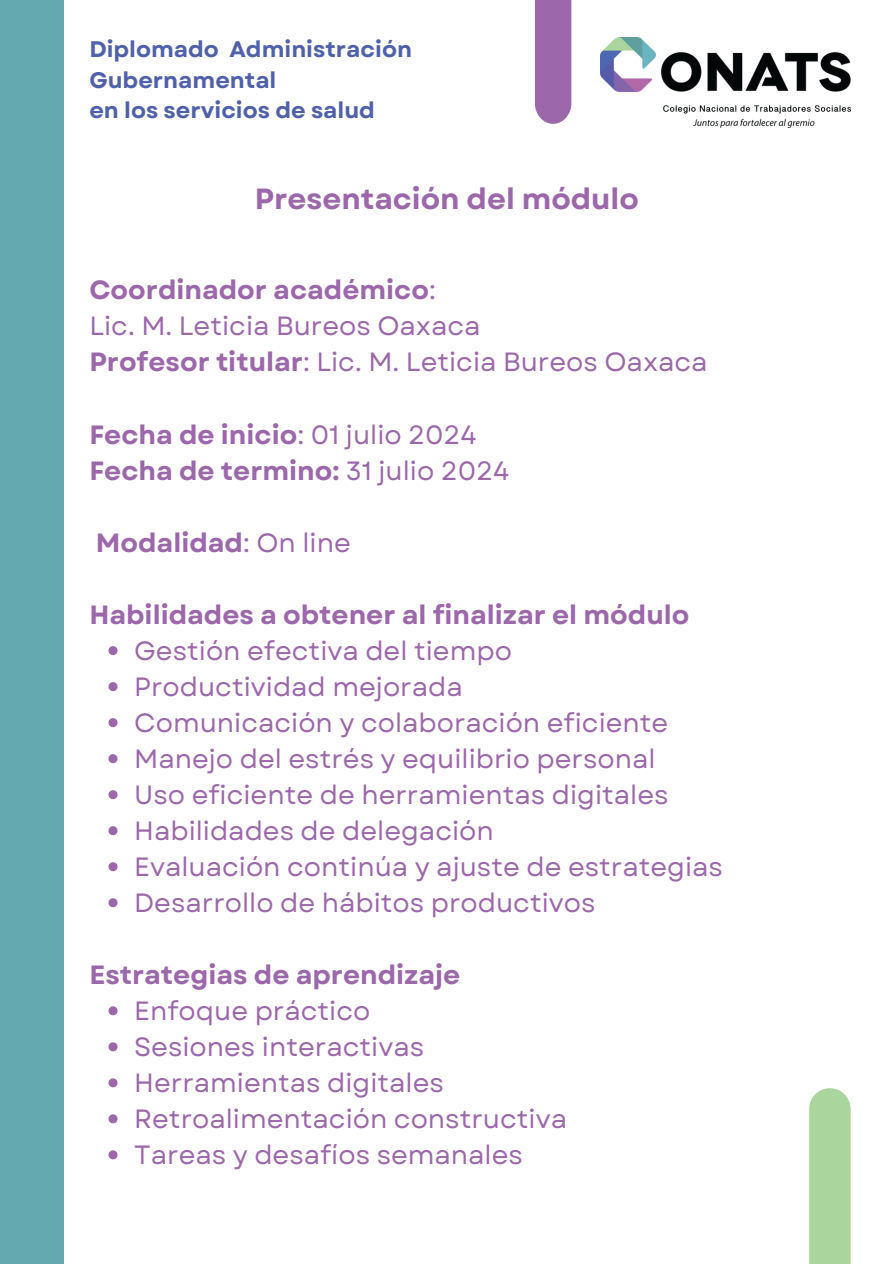
<style>
.page{position:relative;width:894px;height:1264px;background:#fff}
.page>*{position:absolute;margin:0;border:0;box-sizing:border-box;transform-origin:0 0}
.t1{font:700 29.1px "Garet";color:#9c67ab}
.t2{font:26.4px/36px "Garet";color:#9c67ab}
.t3{font:700 26.4px/36px "Garet";color:#9c67ab}
.t4{font:700 22.5px/30.3px "Garet";color:#5061ac}
.s1{font-weight:700}
.s2{font-weight:400}
</style>
<div class="page">
<div style="left:0;top:0;width:64px;height:1263px;background:#64a9af"></div>
<div style="left:534px;top:0;width:37px;height:124px;background:#9c67ab"></div>
<div style="left:808px;top:1088px;width:42px;height:175px;background:#aad69e"></div>
<img style="left:600px;top:37px;width:249px;height:91px">
<svg style="left:108px;top:646px;width:9px;height:9px"></svg>
<svg style="left:108px;top:682px;width:9px;height:9px"></svg>
<svg style="left:108px;top:718px;width:9px;height:9px"></svg>
<svg style="left:108px;top:754px;width:9px;height:9px"></svg>
<svg style="left:108px;top:790px;width:9px;height:9px"></svg>
<svg style="left:108px;top:826px;width:9px;height:9px"></svg>
<svg style="left:108px;top:862px;width:9px;height:9px"></svg>
<svg style="left:108px;top:898px;width:9px;height:9px"></svg>
<svg style="left:108px;top:1006px;width:9px;height:9px"></svg>
<svg style="left:108px;top:1042px;width:9px;height:9px"></svg>
<svg style="left:108px;top:1078px;width:9px;height:9px"></svg>
<svg style="left:108px;top:1114px;width:9px;height:9px"></svg>
<svg style="left:108px;top:1150px;width:9px;height:9px"></svg>
<p class="t4" style="left:89px;top:35px;width:324px">Diplomado Administración<br>Gubernamental</p>
<p class="t4" style="left:89px;top:95px;width:287px">en los servicios de salud</p>
<p class="t1" style="left:254px;top:177px;width:385px">Presentación del módulo</p>
<p class="t2" style="left:89px;top:272px;width:619px"><span class="s1">Coordinador académico</span>:<br>Lic. M. Leticia Bureos Oaxaca<br><span class="s1">Profesor titular</span>: Lic. M. Leticia Bureos Oaxaca</p>
<p class="t3" style="left:89px;top:416px;width:421px">Fecha de inicio<span class="s2">: 01 julio 2024<br></span>Fecha de termino: <span class="s2">31 julio 2024</span></p>
<p class="t3" style="left:96px;top:524px;width:256px">Modalidad<span class="s2">: On line</span></p>
<h1 class="t3" style="left:89px;top:596px;width:601px">Habilidades a obtener al finalizar el módulo</h1>
<h2 class="t2" style="left:134px;top:632px;width:379px">Gestión efectiva del tiempo</h2>
<h2 class="t2" style="left:134px;top:668px;width:330px">Productividad mejorada</h2>
<h2 class="t2" style="left:134px;top:704px;width:535px">Comunicación y colaboración eficiente</h2>
<h1 class="t2" style="left:134px;top:740px;width:522px">Manejo del estrés y equilibrio personal</h1>
<p class="t2" style="left:134px;top:776px;width:535px">Uso eficiente de herramientas digitales</p>
<p class="t2" style="left:134px;top:812px;width:361px">Habilidades de delegación</p>
<p class="t2" style="left:134px;top:848px;width:590px">Evaluación continúa y ajuste de estrategias</p>
<p class="t2" style="left:134px;top:884px;width:462px">Desarrollo de hábitos productivos</p>
<p class="t3" style="left:89px;top:956px;width:372px">Estrategias de aprendizaje</p>
<p class="t2" style="left:134px;top:992px;width:237px">Enfoque práctico</p>
<p class="t2" style="left:134px;top:1028px;width:291px">Sesiones interactivas</p>
<p class="t2" style="left:134px;top:1064px;width:311px">Herramientas digitales</p>
<h1 class="t2" style="left:134px;top:1100px;width:434px">Retroalimentación constructiva</h1>
<p class="t2" style="left:134px;top:1136px;width:390px">Tareas y desafíos semanales</p>
</div>
